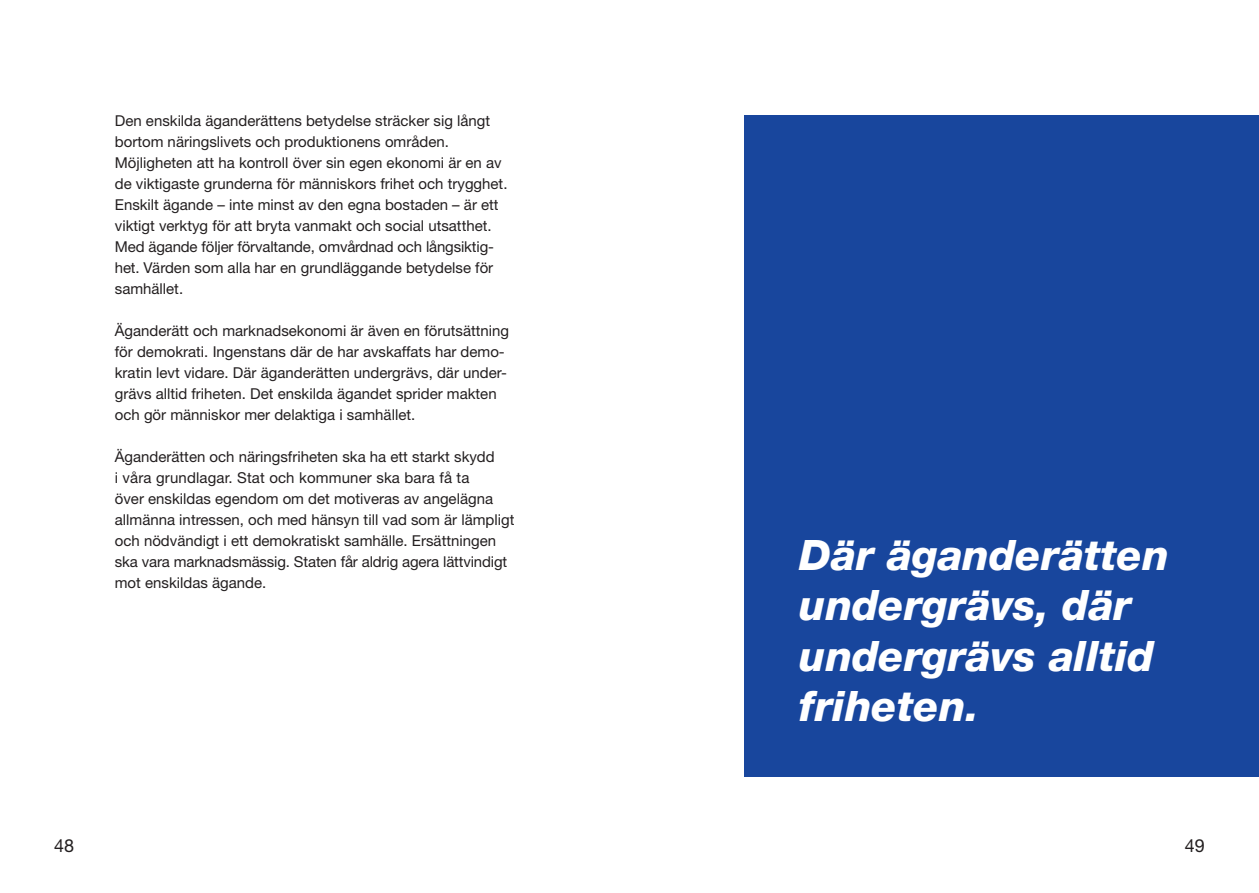
<style>
.page{position:relative;width:1259px;height:893px;background:#fff}
.page>*{position:absolute;margin:0;border:0;box-sizing:border-box;transform-origin:0 0}
.t1{font:italic 800 42px/50.4px "Helvetica Neue LT Std";color:#fff}
.t2{font:18px "Helvetica Neue LT Std";color:#231f20}
.t3{font:15px/21px "Helvetica Neue LT Std";color:#231f20}
</style>
<div class="page">
<div style="left:744px;top:115px;width:515px;height:661px;background:#18469d"></div>
<p class="t3" style="left:115px;top:109px;width:394px">Den enskilda äganderättens betydelse sträcker sig långt bortom näringslivets och produktionens områden.<br>Möjligheten att ha kontroll över sin egen ekonomi är en av de viktigaste grunderna för människors frihet och trygghet.<br>Enskilt ägande – inte minst av den egna bostaden – är ett viktigt verktyg för att bryta vanmakt och social utsatthet.<br>Med ägande följer förvaltande, omvårdnad och långsiktig&shy;het. Värden som alla har en grundläggande betydelse för samhället.</p>
<p class="t3" style="left:115px;top:319px;width:396px">Äganderätt och marknadsekonomi är även en förutsättning för demokrati. Ingenstans där de har avskaffats har demo&shy;kratin levt vidare. Där äganderätten undergrävs, där under&shy;grävs alltid friheten. Det enskilda ägandet sprider makten och gör människor mer delaktiga i samhället.</p>
<p class="t3" style="left:115px;top:445px;width:401px">Äganderätten och näringsfriheten ska ha ett starkt skydd<br>i våra grundlagar. Stat och kommuner ska bara få ta<br>över enskildas egendom om det motiveras av angelägna allmänna intressen, och med hänsyn till vad som är lämpligt och nödvändigt i ett demokratiskt samhälle. Ersättningen ska vara marknadsmässig. Staten får aldrig agera lättvindigt mot enskildas ägande.</p>
<h1 class="t1" style="left:799px;top:530px;width:371px">Där äganderätten undergrävs, där undergrävs alltid friheten.</h1>
<p class="t2" style="left:54px;top:835px;width:22px">48</p>
<p class="t2" style="left:1185px;top:835px;width:22px">49</p>
</div>
